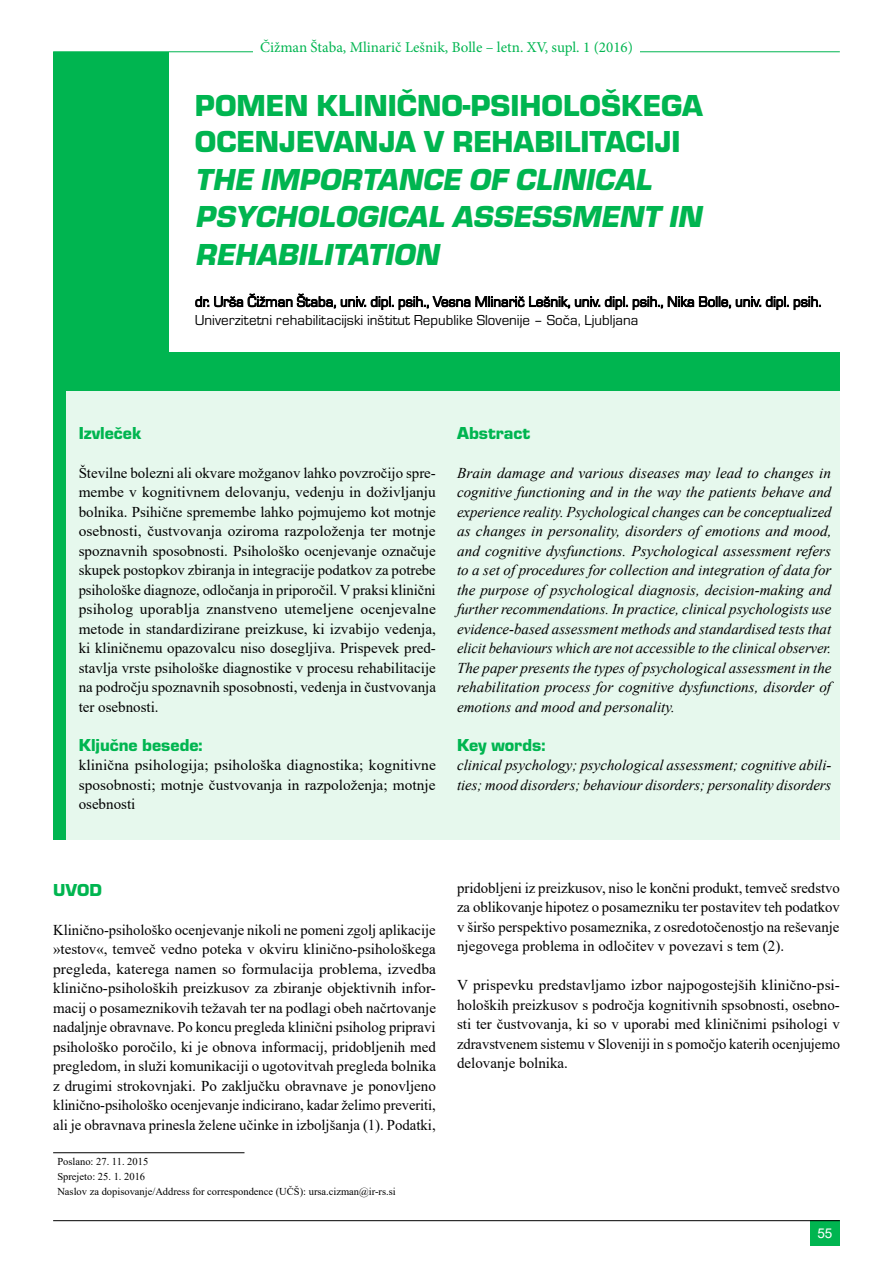
<style>
.page{position:relative;width:893px;height:1263px;background:#fff}
.page>*{position:absolute;margin:0;border:0;box-sizing:border-box;transform-origin:0 0}
.t1{font:italic 31.5px/37.5px "Eurostile TEE Blac";color:#00b550}
.t2{font:31.5px/36px "Eurostile TEE Blac";color:#00b550}
.t3{font:18px "Eurostile TEE Blac";color:#00b550}
.t4{font:15px/19.5px "Times New Roman";color:#000;text-align:justify}
.t5{font:italic 15px/19.5px "Times New Roman";color:#000;text-align:justify}
.t6{font:15px/18px "Eurostile TEE";color:#000}
.t7{font:15px "Minion Pro";color:#00b550}
.t8{font:13.5px "Arial";color:#fff}
.t9{font:10.5px/15px "Times New Roman";color:#000}
</style>
<div class="page">
<div style="left:53px;top:52px;width:787px;height:788px;background:#00b550"></div>
<div style="left:169px;top:52px;width:671px;height:300px;background:#fff"></div>
<svg style="left:195px;top:293px;width:626px;height:18px"></svg>
<hr style="left:53px;top:1152px;width:191px;height:1px;background:#000">
<div style="left:66px;top:391px;width:391px;height:449px;background:#e6f8ed"></div>
<div style="left:457px;top:391px;width:383px;height:449px;background:#e6f8ed"></div>
<hr style="left:53px;top:52px;width:787px;height:1px;background:#00b550">
<div style="left:253px;top:34px;width:387px;height:23px;background:#fff"></div>
<div style="left:810px;top:1220px;width:30px;height:26px;background:#00b550"></div>
<hr style="left:53px;top:1220px;width:787px;height:1px;background:#000">
<p class="t7" style="left:260px;top:37px;width:374px">Čižman Štaba, Mlinarič Lešnik, Bolle – letn. XV, supl. 1 (2016)</p>
<h1 class="t2" style="left:195px;top:88px;width:509px">POMEN KLINIČNO-PSIHOLOŠKEGA<br>OCENJEVANJA V REHABILITACIJI</h1>
<h1 class="t1" style="left:195px;top:161px;width:514px">THE IMPORTANCE OF CLINICAL<br>PSYCHOLOGICAL ASSESSMENT IN<br>REHABILITATION</h1>
<p class="t6" style="left:195px;top:293px;width:628px">dr. Urša Čižman Štaba, univ. dipl. psih., Vesna Mlinarič Lešnik, univ. dipl. psih., Nika Bolle, univ. dipl. psih.<br>Univerzitetni rehabilitacijski inštitut Republike Slovenije – Soča, Ljubljana</p>
<p class="t3" style="left:79px;top:423px;width:64px">Izvleček</p>
<p class="t4" style="left:79px;top:462px;width:359px">Številne bolezni ali okvare možganov lahko povzročijo spre&shy;membe v kognitivnem delovanju, vedenju in doživljanju bolnika. Psihične spremembe lahko pojmujemo kot motnje osebnosti, čustvovanja oziroma razpoloženja ter motnje spoznavnih sposobnosti. Psihološko ocenjevanje označuje skupek postopkov zbiranja in integracije podatkov za potrebe psihološke diagnoze, odločanja in priporočil. V praksi klinični psiholog uporablja znanstveno utemeljene ocenjevalne metode in standardizirane preizkuse, ki izvabijo vedenja, ki kliničnemu opazovalcu niso dosegljiva. Prispevek pred&shy;stavlja vrste psihološke diagnostike v procesu rehabilitacije na področju spoznavnih sposobnosti, vedenja in čustvovanja ter osebnosti.</p>
<p class="t3" style="left:79px;top:735px;width:125px">Ključne besede:</p>
<p class="t4" style="left:79px;top:755px;width:359px">klinična psihologija; psihološka diagnostika; kognitivne sposobnosti; motnje čustvovanja in razpoloženja; motnje osebnosti</p>
<p class="t3" style="left:457px;top:423px;width:75px">Abstract</p>
<p class="t5" style="left:457px;top:463px;width:376px">Brain damage and various diseases may lead to changes in cognitive functioning and in the way the patients behave and experience reality. Psychological changes can be conceptualized as changes in personality, disorders of emotions and mood, and cognitive dysfunctions. Psychological assessment refers to a set of procedures for collection and integration of data for the purpose of psychological diagnosis, decision-making and further recommendations. In practice, clinical psychologists use evidence-based assessment methods and standardised tests that elicit behaviours which are not accessible to the clinical observer.<br>The paper presents the types of psychological assessment in the rehabilitation process for cognitive dysfunctions, disorder of emotions and mood and personality.</p>
<p class="t3" style="left:457px;top:735px;width:90px">Key words:</p>
<p class="t5" style="left:457px;top:755px;width:376px">clinical psychology; psychological assessment; cognitive abili&shy;ties; mood disorders; behaviour disorders; personality disorders</p>
<p class="t3" style="left:53px;top:880px;width:50px">UVOD</p>
<p class="t4" style="left:53px;top:920px;width:384px">Klinično-psihološko ocenjevanje nikoli ne pomeni zgolj aplikacije »testov«, temveč vedno poteka v okviru klinično-psihološkega pregleda, katerega namen so formulacija problema, izvedba klinično-psiholoških preizkusov za zbiranje objektivnih infor&shy;macij o posameznikovih težavah ter na podlagi obeh načrtovanje nadaljnje obravnave. Po koncu pregleda klinični psiholog pripravi psihološko poročilo, ki je obnova informacij, pridobljenih med pregledom, in služi komunikaciji o ugotovitvah pregleda bolnika z drugimi strokovnjaki. Po zaključku obravnave je ponovljeno klinično-psihološko ocenjevanje indicirano, kadar želimo preveriti, ali je obravnava prinesla želene učinke in izboljšanja (1). Podatki,</p>
<p class="t9" style="left:57px;top:1153px;width:340px">Poslano: 27. 11. 2015<br>Sprejeto: 25. 1. 2016<br>Naslov za dopisovanje/Address for correspondence (UČŠ): ursa.cizman@ir-rs.si</p>
<p class="t4" style="left:457px;top:877px;width:384px">pridobljeni iz preizkusov, niso le končni produkt, temveč sredstvo za oblikovanje hipotez o posamezniku ter postavitev teh podatkov v širšo perspektivo posameznika, z osredotočenostjo na reševanje njegovega problema in odločitev v povezavi s tem (2).</p>
<p class="t4" style="left:457px;top:975px;width:384px">V prispevku predstavljamo izbor najpogostejših klinično-psi&shy;holoških preizkusov s področja kognitivnih spsobnosti, osebno&shy;sti ter čustvovanja, ki so v uporabi med kliničnimi psihologi v zdravstvenem sistemu v Sloveniji in s pomočjo katerih ocenjujemo delovanje bolnika.</p>
<p class="t8" style="left:817px;top:1224px;width:17px">55</p>
</div>
